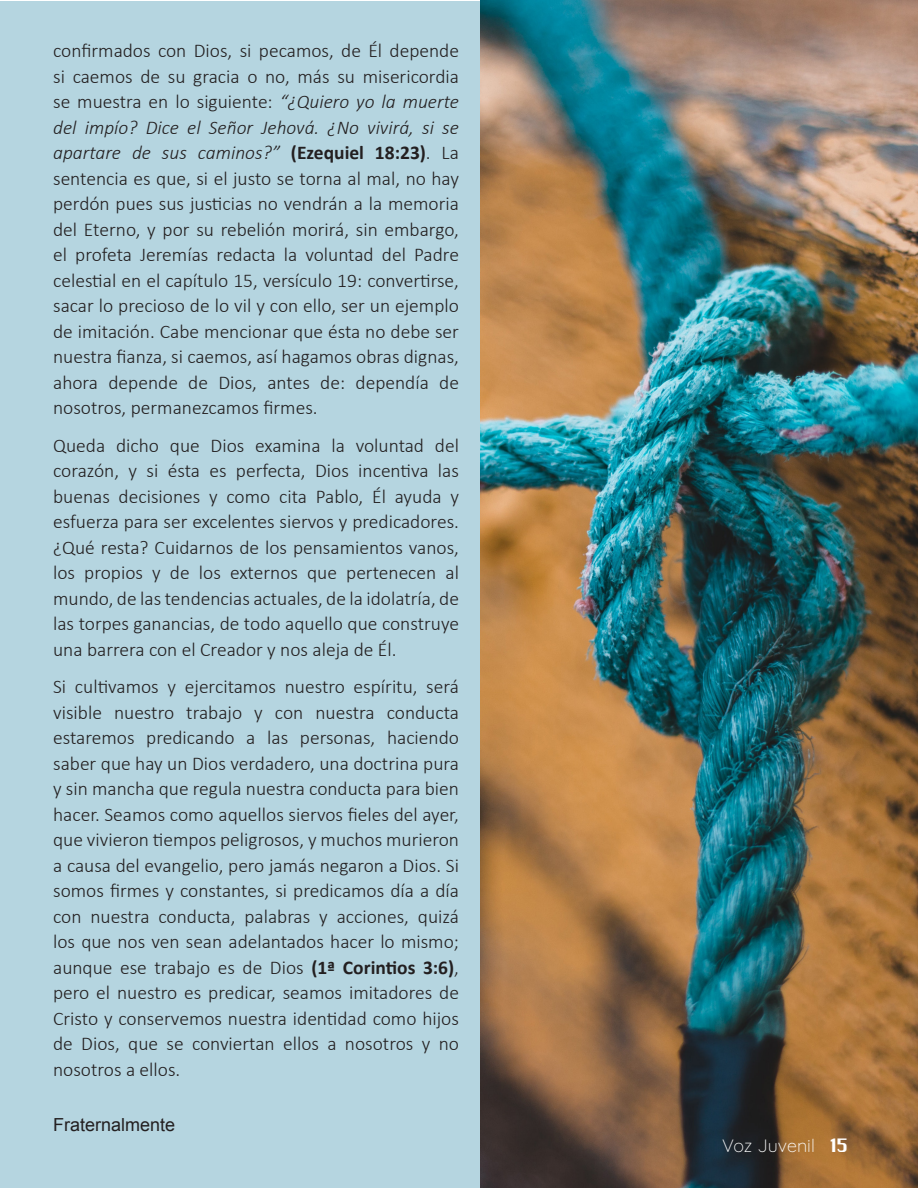
<style>
.page{position:relative;width:918px;height:1188px;background:#fff}
.page>*{position:absolute;margin:0;border:0;box-sizing:border-box;transform-origin:0 0}
.t1{font:300 19.5px/25.5px "Calibri";color:#231f20;text-align:justify}
.t2{font:18px "Arial";color:#231f20}
.t3{font:300 18px "Quicksand";color:#fff}
.s1{font-style:italic}
.s2{font-weight:700}
.s3{font-family:"Krungthep";font-weight:400;color:#000}
</style>
<div class="page">
<div style="left:0;top:1px;width:917px;height:1186px;background:#b5d5e0"></div>
<img style="left:481px;top:1px;width:437px;height:1186px">
<p class="t1" style="left:53px;top:38px;width:407px">confirmados con Dios, si pecamos, de Él depende si caemos de su gracia o no, más su misericordia se muestra en lo siguiente: <span class="s1">“¿Quiero yo la muerte del impío? Dice el Señor Jehová. ¿No vivirá, si se apartare de sus caminos?”</span> <span class="s2">(Ezequiel 18:23)</span>. La sentencia es que, si el justo se torna al mal, no hay perdón pues sus justicias no vendrán a la memoria del Eterno, y por su rebelión morirá, sin embargo, el profeta Jeremías redacta la voluntad del Padre celestial en el capítulo 15, versículo 19: convertirse, sacar lo precioso de lo vil y con ello, ser un ejemplo de imitación. Cabe mencionar que ésta no debe ser nuestra fianza, si caemos, así hagamos obras dignas, ahora depende de Dios, antes de: dependía de nosotros, permanezcamos firmes.</p>
<p class="t1" style="left:53px;top:433px;width:407px">Queda dicho que Dios examina la voluntad del corazón, y si ésta es perfecta, Dios incentiva las buenas decisiones y como cita Pablo, Él ayuda y esfuerza para ser excelentes siervos y predicadores. ¿Qué resta? Cuidarnos de los pensamientos vanos, los propios y de los externos que pertenecen al mundo, de las tendencias actuales, de la idolatría, de las torpes ganancias, de todo aquello que construye una barrera con el Creador y nos aleja de Él.</p>
<p class="t1" style="left:53px;top:674px;width:407px">Si cultivamos y ejercitamos nuestro espíritu, será visible nuestro trabajo y con nuestra conducta estaremos predicando a las personas, haciendo saber que hay un Dios verdadero, una doctrina pura y sin mancha que regula nuestra conducta para bien hacer. Seamos como aquellos siervos fieles del ayer, que vivieron tiempos peligrosos, y muchos murieron a causa del evangelio, pero jamás negaron a Dios. Si somos firmes y constantes, si predicamos día a día con nuestra conducta, palabras y acciones, quizá los que nos ven sean adelantados hacer lo mismo; aunque ese trabajo es de Dios <span class="s2">(1ª Corintios 3:6)</span>, pero el nuestro es predicar, seamos imitadores de Cristo y conservemos nuestra identidad como hijos de Dios, que se conviertan ellos a nosotros y no nosotros a ellos.</p>
<p class="t2" style="left:53px;top:1113px;width:124px">Fraternalmente</p>
<p class="t3" style="left:722px;top:1132px;width:128px">Voz Juvenil <span class="s3">15</span></p>
</div>
